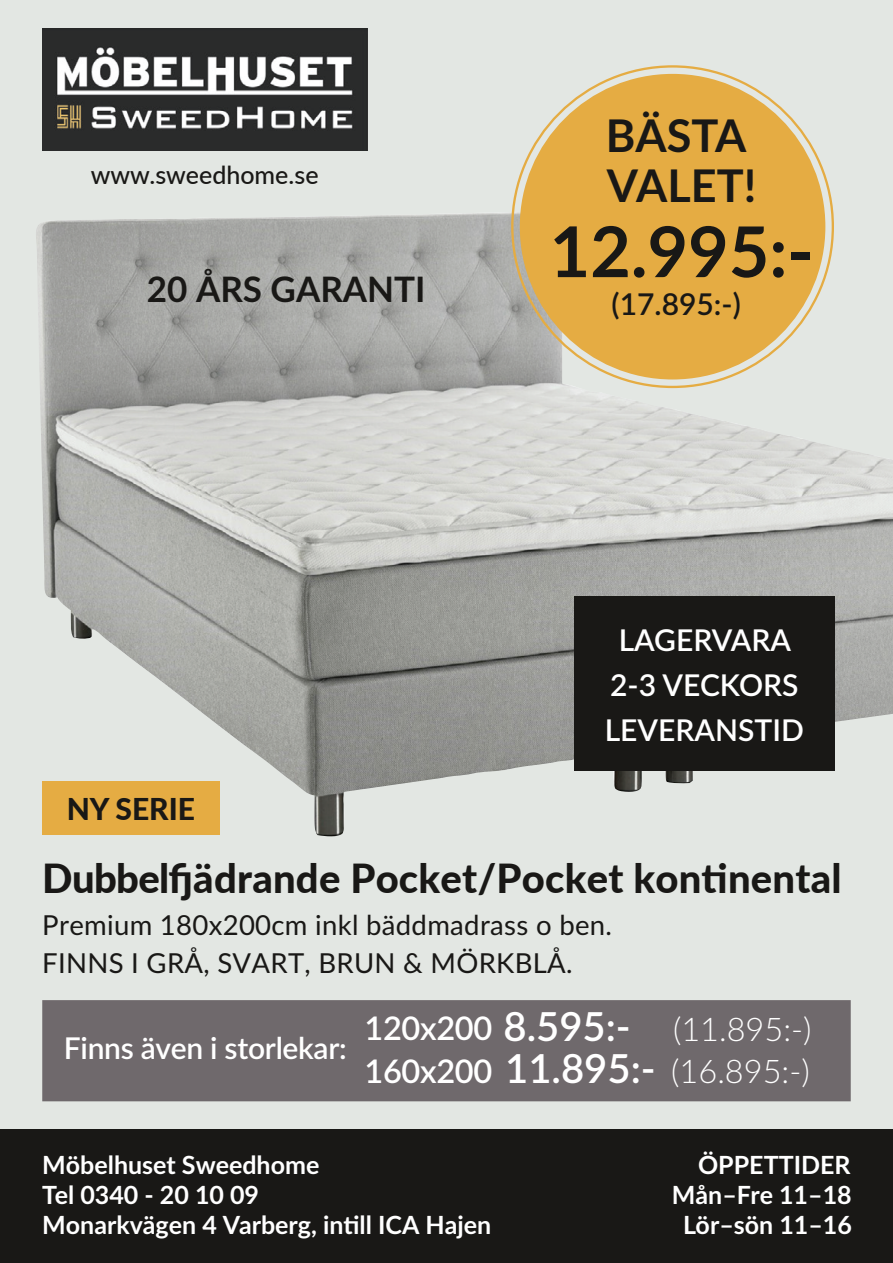
<style>
.page{position:relative;width:893px;height:1263px;background:#fff}
.page>*{position:absolute;margin:0;border:0;box-sizing:border-box;transform-origin:0 0}
.t1{font:700 70.05px "Lato";color:#191816}
.t2{font:700 45px/50.1px "Lato";color:#191816}
.t3{font:800 40.05px "Lato";letter-spacing:.005em;color:#191816}
.t4{font:600 40.05px "Lato";color:#fff}
.t5{font:700 34.95px "Lato";color:#191816}
.t6{font:600 32.55px/42.9px "Lato";letter-spacing:-.01em;color:#fff}
.t7{font:300 32.55px "Lato";color:#fff}
.t8{font:600 30px/45px "Lato";letter-spacing:-.01em;color:#fff;text-align:center}
.t9{font:600 30px "Lato";color:#191816}
.t10{font:800 30px "Lato";color:#191816}
.t11{font:27.45px/37.5px "Lato";letter-spacing:.01em;color:#191816}
.t12{font:700 25.05px/30px "Lato";color:#fff}
.t13{font:500 25.05px "Lato";color:#191816}
.s1{font-size:40.05px}
.s2{font-weight:300}
</style>
<div class="page">
<div style="left:0;top:0;width:893px;height:1163px;background:#e3e7e3"></div>
<div style="left:0;top:1129px;width:893px;height:134px;background:#191816"></div>
<img style="left:36px;top:212px;width:857px;height:624px">
<img style="left:42px;top:29px;width:325px;height:122px">
<div style="left:520px;top:74px;width:305px;height:305px;background:#e5ac43;border-radius:50%"></div>
<div style="left:574px;top:596px;width:261px;height:174px;background:#191816"></div>
<div style="left:42px;top:1000px;width:809px;height:101px;background:#6f696c"></div>
<div style="left:42px;top:781px;width:178px;height:54px;background:#e5ac43"></div>
<p class="t13" style="left:91px;top:157px;width:229px">www.sweedhome.se</p>
<h3 class="t5" style="left:147px;top:264px;width:280px">20 ÅRS GARANTI</h3>
<p class="t10" style="left:67px;top:787px;width:130px">NY SERIE</p>
<h2 class="t2" style="left:606px;top:109px;width:152px">BÄSTA<br>VALET!</h2>
<h1 class="t1" style="left:550px;top:200px;width:265px">12.995:-</h1>
<p class="t9" style="left:612px;top:282px;width:131px">(17.895:-)</p>
<p class="t8" style="left:605px;top:616px;width:201px">LAGERVARA<br>2-3 VECKORS<br>LEVERANSTID</p>
<h3 class="t3" style="left:42px;top:849px;width:801px">Dubbelfjädrande Pocket/Pocket kontinental</h3>
<p class="t11" style="left:42px;top:905px;width:571px">Premium 180x200cm inkl bäddmadrass o ben.<br>FINNS I GRÅ, SVART, BRUN &amp; MÖRKBLÅ.</p>
<p class="t8" style="left:64px;top:1025px;width:284px">Finns även i storlekar:</p>
<h3 class="t4" style="left:503px;top:997px;width:129px">8.595:-</h3>
<p class="t7" style="left:673px;top:1006px;width:140px">(11.895:-)</p>
<p class="t6" style="left:365px;top:1005px;width:447px">120x200<br>160x200 <span class="s1">11.895:-</span> <span class="s2">(16.895:-)</span></p>
<p class="t12" style="left:42px;top:1149px;width:450px">Möbelhuset Sweedhome<br>Tel 0340 - 20 10 09<br>Monarkvägen 4 Varberg, intill ICA Hajen</p>
<p class="t12" style="left:672px;top:1149px;width:181px;text-align:right">ÖPPETTIDER<br>Mån–Fre 11–18<br>Lör–sön 11–16</p>
</div>
